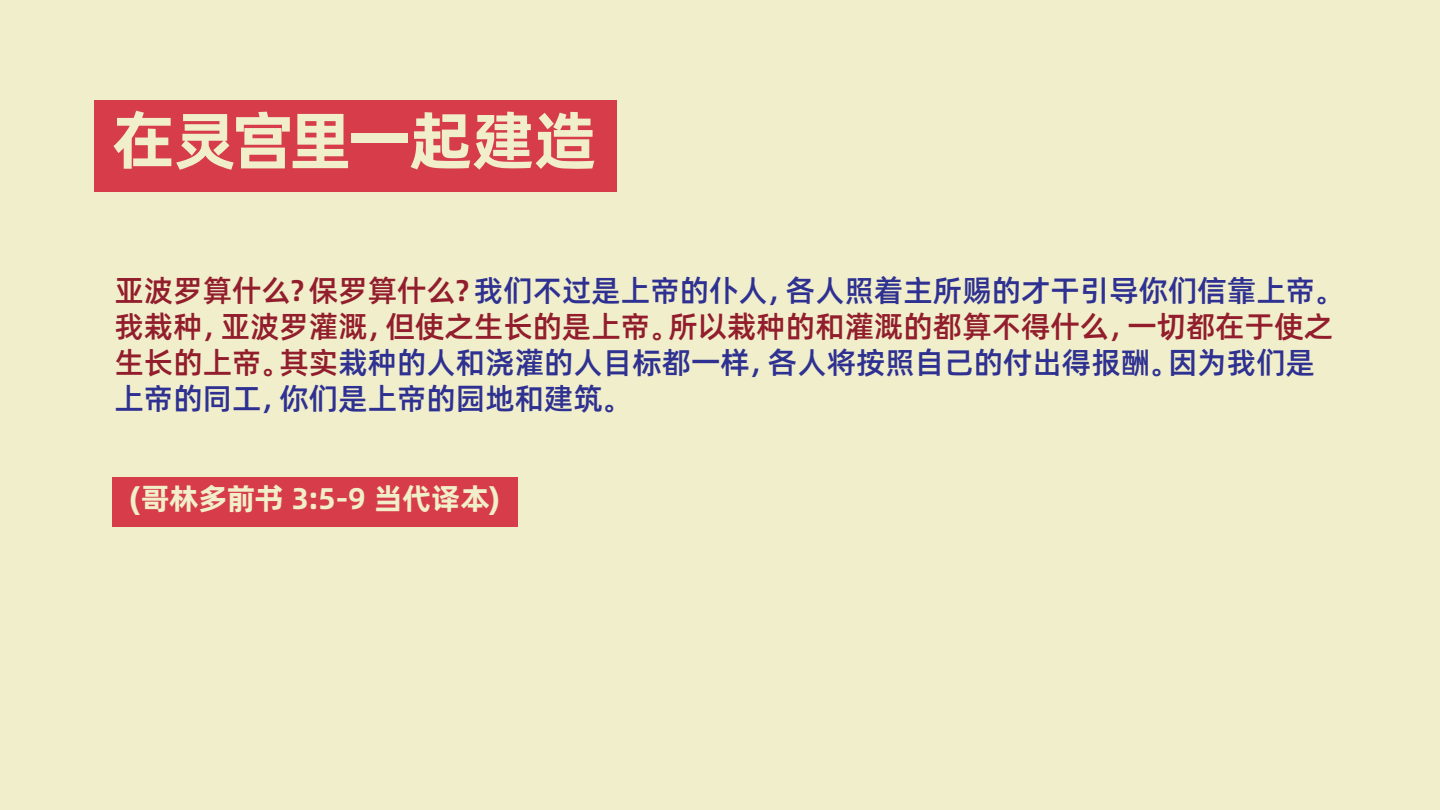
<style>
.page{position:relative;width:1440px;height:810px;background:#f1eecb}
.page>*{position:absolute;margin:0;border:0;box-sizing:border-box;transform-origin:0 0}
.t1{font:700 64.5px "Alibaba Pu Hui Ti";letter-spacing:-.035em;color:#f1eecb}
.t2{font:500 30px/36px "Alibaba Pu Hui Ti";color:#2e3191}
.t3{font:700 30px "Alibaba Pu Hui Ti";letter-spacing:-.02em;color:#f1eecb}
.s1{color:#921e2d}
</style>
<div class="page">
<div style="left:94px;top:100px;width:522px;height:92px;background:#d63c49"></div>
<div style="left:112px;top:477px;width:405px;height:49px;background:#d63c49"></div>
<h1 class="t1" style="left:113px;top:89px;width:486px">在灵宫里一起建造</h1>
<p class="t2" style="left:115px;top:271px;width:1220px"><span class="s1">亚波罗算什么？保罗算什么？</span>我们不过是上帝的仆人，各人照着主所赐的才干引导你们信靠上帝。<span class="s1">我栽种，亚波罗灌溉，但使之生长的是上帝。所以栽种的和灌溉的都算不得什么，一切都在于使之生长的上帝。其实</span>栽种的人和浇灌的人目标都一样，各人将按照自己的付出得报酬。因为我们是上帝的同工，你们是上帝的园地和建筑。</p>
<p class="t3" style="left:129px;top:475px;width:372px">(哥林多前书 3:5-9 当代译本)</p>
</div>
